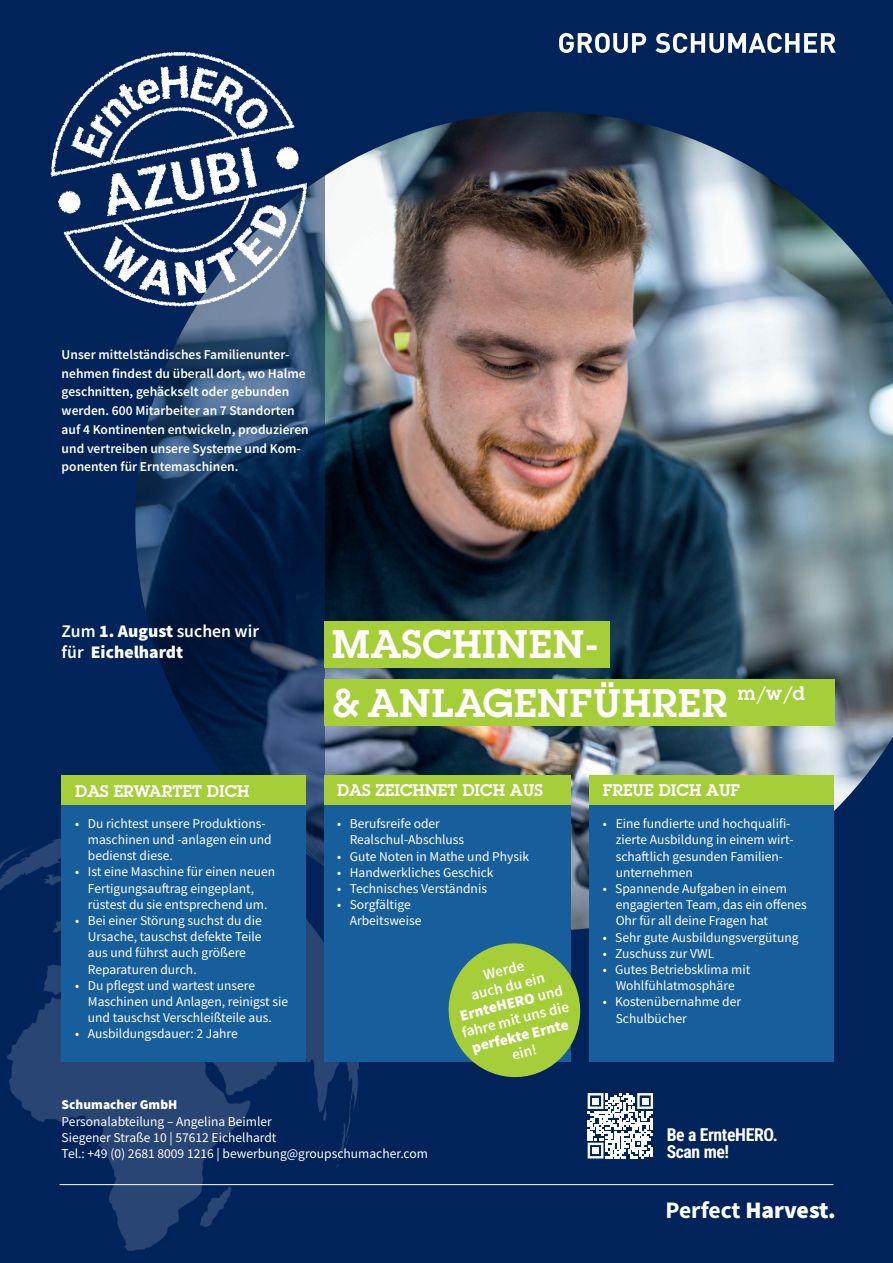
<style>
.page{position:relative;width:893px;height:1263px;background:#002359}
.page>*{position:absolute;margin:0;border:0;box-sizing:border-box;transform-origin:0 0}
.t1{font:600 39px "Lubalin Graph Std";letter-spacing:.03em;color:#fff}
.t2{font:900 23.7px "Source Sans Pro";color:#fff}
.t3{font:600 19.2px "Lubalin Graph Std";color:#fff;scale:.95 1}
.t4{font:900 17.7px/20.7px "Source Sans Pro";color:#fff}
.t5{font:700 17.7px/16.5px "Roboto Condensed";letter-spacing:-.02em;color:#fff}
.t6{font:600 16.5px "Lubalin Graph Std";color:#fff}
.t7{font:600 15.3px/17px "Source Sans Pro";color:#fff;text-align:center}
.t8{font:900 15.3px "Source Sans Pro";color:#fff}
.t9{font:13.5px/16.2px "Source Sans Pro";color:#fff}
.t10{font:600 13.5px/18.8px "Source Sans Pro";color:#fff}
.t11{font:900 13.5px "Source Sans Pro";color:#fff}
.s1{font-weight:600}
.s2{font-weight:900}
.s3{font-weight:700}
</style>
<div class="page">
<img style="left:324px;top:112px;width:569px;height:819px">
<svg style="left:61px;top:323px;width:263px;height:485px"></svg>
<svg style="left:559px;top:32px;width:87px;height:21px"></svg>
<svg style="left:655px;top:33px;width:181px;height:20px"></svg>
<img style="left:0;top:808px;width:377px;height:443px">
<div style="left:324px;top:621px;width:286px;height:46px;background:#a6ce39"></div>
<div style="left:324px;top:679px;width:510px;height:47px;background:#a6ce39"></div>
<hr style="left:60px;top:1184px;width:773px;height:1px;background:#fff">
<div style="left:62px;top:787px;width:244px;height:274px;background:#175e9d"></div>
<div style="left:62px;top:775px;width:244px;height:30px;background:#a6ce39"></div>
<div style="left:324px;top:787px;width:247px;height:274px;background:#175e9d"></div>
<div style="left:324px;top:775px;width:247px;height:30px;background:#a6ce39"></div>
<div style="left:589px;top:787px;width:244px;height:274px;background:#175e9d"></div>
<div style="left:589px;top:775px;width:244px;height:30px;background:#a6ce39"></div>
<svg style="left:442px;top:943px;width:139px;height:135px"></svg>
<svg style="left:588px;top:1093px;width:65px;height:65px"></svg>
<div style="left:592px;top:1097px;width:7px;height:7px;background:#fff"></div>
<div style="left:642px;top:1097px;width:6px;height:7px;background:#fff"></div>
<div style="left:592px;top:1147px;width:7px;height:7px;background:#fff"></div>
<img style="left:50px;top:52px;width:278px;height:271px">
<p class="t10" style="left:62px;top:345px;width:249px">Unser mittelständisches Familienunter&shy;nehmen findest du überall dort, wo Halme geschnitten, gehäckselt oder gebunden werden. 600 Mitarbeiter an 7 Standorten auf 4 Kontinenten entwickeln, produzieren und vertreiben unsere Systeme und Kom&shy;ponenten für Erntemaschinen.</p>
<h3 class="t4" style="left:62px;top:621px;width:199px"><span class="s1">Zum</span> 1. August <span class="s1">suchen wir für</span> Eichelhardt</h3>
<p class="t6" style="left:75px;top:780px;width:144px">DAS ERWARTET DICH</p>
<p class="t9" style="left:88px;top:815px;width:185px;text-indent:-13px">• Du richtest unsere Produktions&shy;maschinen und -anlagen ein und bedienst diese.</p>
<p class="t9" style="left:75px;top:864px;width:201px;text-align:center">• Ist eine Maschine für einen neuen<br>Fertigungsauftrag eingeplant, rüstest du sie entsprechend um.</p>
<p class="t9" style="left:88px;top:912px;width:175px;text-indent:-13px">• Bei einer Störung suchst du die<br>Ursache, tauschst defekte Teile aus und führst auch größere<br>Reparaturen durch.</p>
<p class="t9" style="left:88px;top:977px;width:202px;text-indent:-13px">• Du pflegst und wartest unsere<br>Maschinen und Anlagen, reinigst sie und tauschst Verschleißteile aus.</p>
<p class="t9" style="left:75px;top:1026px;width:164px">• Ausbildungsdauer: 2 Jahre</p>
<h1 class="t1" style="left:332px;top:619px;width:97px">MASCHINEN</h1>
<h1 class="t1" style="left:585px;top:619px;width:14px">-</h1>
<h1 class="t1" style="left:332px;top:677px;width:180px">&amp; ANLAGEN</h1>
<h1 class="t1" style="left:570px;top:677px;width:80px">FÜHRER</h1>
<h3 class="t3" style="left:738px;top:680px;width:72px">m/w/d</h3>
<p class="t6" style="left:337px;top:779px;width:60px">DAS ZEICHNE</p>
<p class="t6" style="left:448px;top:779px;width:27px">T DICH</p>
<p class="t6" style="left:510px;top:779px;width:24px">AUS</p>
<p class="t9" style="left:350px;top:815px;width:116px;text-indent:-13px">• Berufsreife oder<br>Realschul-Abschluss</p>
<p class="t9" style="left:337px;top:848px;width:194px">• Gute Noten in Mathe und Physik</p>
<p class="t9" style="left:337px;top:864px;width:158px">• Handwerkliches Geschick</p>
<p class="t9" style="left:337px;top:880px;width:151px">• Technisches Verständnis</p>
<p class="t9" style="left:350px;top:896px;width:73px;text-indent:-13px">• Sorgfältige<br>Arbeitsweise</p>
<p class="t7" style="left:448px;top:975px;width:111px;rotate:-14deg">Werde<br>auch du ein<br><span class="s2">ErnteHERO</span> und fahre mit uns die</p>
<p class="t8" style="left:470px;top:1037px;width:101px;rotate:-14deg">perfekte Ernte</p>
<p class="t7" style="left:510px;top:1047px;width:27px;rotate:-14deg">ein!</p>
<p class="t6" style="left:603px;top:779px;width:21px">FREUE</p>
<p class="t6" style="left:659px;top:779px;width:12px">DICH</p>
<p class="t6" style="left:706px;top:779px;width:35px">AUF</p>
<p class="t9" style="left:616px;top:815px;width:179px;text-indent:-13px">• Eine fundierte und hochqualifi&shy;zierte Ausbildung in einem wirt&shy;schaftlich gesunden Familien&shy;unternehmen</p>
<p class="t9" style="left:616px;top:880px;width:193px;text-indent:-13px">• Spannende Aufgaben in einem engagierten Team, das ein offenes<br>Ohr für all deine Fragen hat</p>
<p class="t9" style="left:603px;top:929px;width:197px">• Sehr gute Ausbildungsvergütung</p>
<p class="t9" style="left:603px;top:945px;width:113px">• Zuschuss zur VWL</p>
<p class="t9" style="left:603px;top:961px;width:149px;text-align:center">• Gutes Betriebsklima mit<br>Wohlfühlatmosphäre</p>
<p class="t9" style="left:616px;top:994px;width:127px;text-indent:-13px">• Kostenübernahme der<br>Schulbücher</p>
<p class="t11" style="left:62px;top:1095px;width:117px">Schumacher GmbH</p>
<p class="t9" style="left:62px;top:1113px;width:368px">Personalabteilung – Angelina Beimler<br>Siegener Straße 10 | 57612 Eichelhardt<br>Tel.: +49 (0) 2681 8009 1216 | bewerbung@groupschumacher.com</p>
<h3 class="t5" style="left:667px;top:1126px;width:113px">Be a ErnteHERO.<br>Scan me!</h3>
<h2 class="t2" style="left:665px;top:1193px;width:172px"><span class="s3">Perfect</span> Harvest.</h2>
</div>
